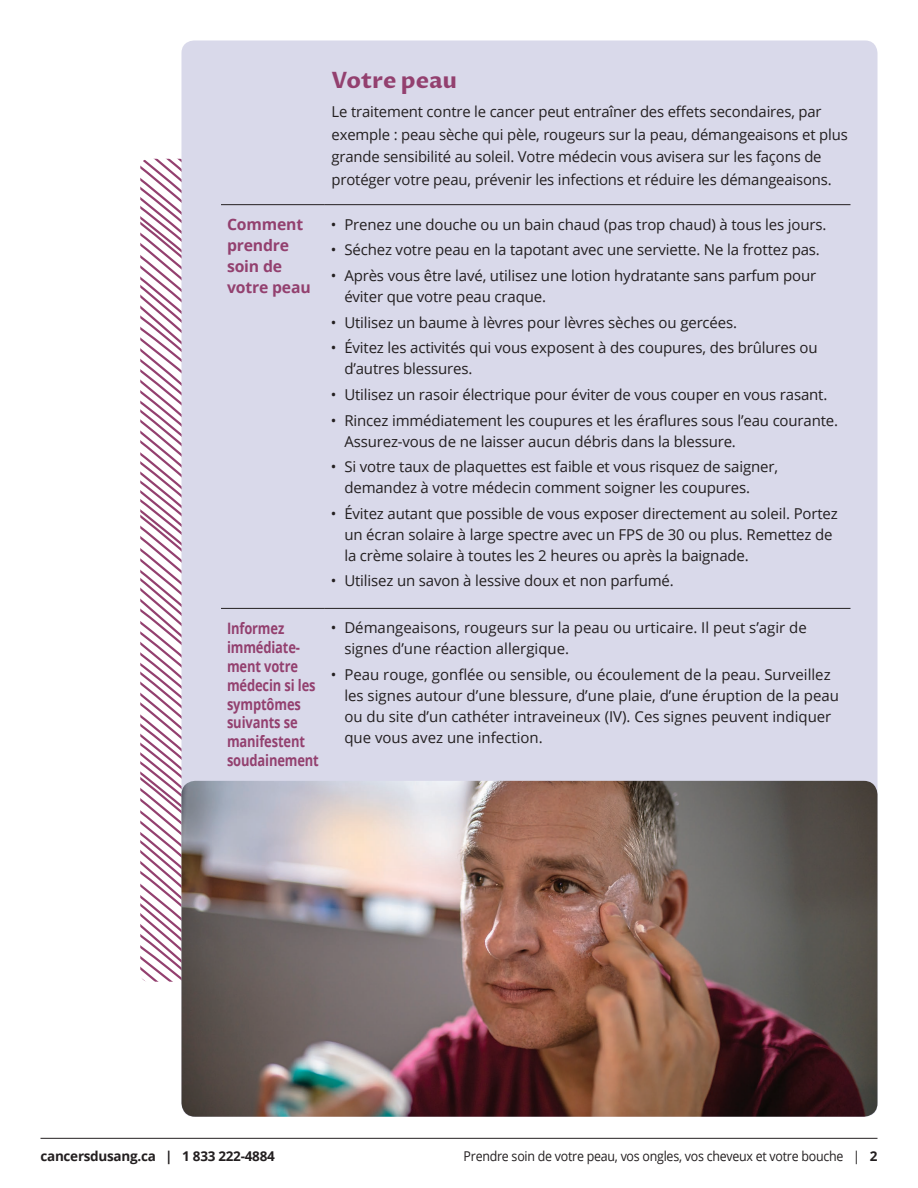
<style>
.page{position:relative;width:918px;height:1188px;background:#fff}
.page>*{position:absolute;margin:0;border:0;box-sizing:border-box;transform-origin:0 0}
.t1{font:700 22.5px "Proza Libre";color:#93406f}
.t2{font:700 15.75px/18.9px "Open Sans";letter-spacing:-.01em;color:#93406f;scale:.82 1}
.t3{font:700 15.75px/21px "Open Sans";letter-spacing:-.01em;color:#93406f}
.t4{font:15px/21px "Open Sans";letter-spacing:-.01em;color:#231f20}
.t5{font:13.5px "Open Sans";letter-spacing:-.02em;color:#231f20;scale:.92 1}
.t6{font:700 13.5px "Open Sans";letter-spacing:-.02em;color:#231f20}
.s1{font-weight:700}
</style>
<div class="page">
<hr style="left:40px;top:1138px;width:838px;height:1px;background:#231f20">
<svg style="left:140px;top:159px;width:41px;height:823px"></svg>
<div style="left:181px;top:40px;width:696px;height:1077px;background:#d9d9ea;border-radius:12px"></div>
<hr style="left:221px;top:204px;width:104px;height:1px;background:#231f20">
<hr style="left:325px;top:204px;width:526px;height:1px;background:#231f20">
<hr style="left:221px;top:608px;width:104px;height:1px;background:#231f20">
<hr style="left:325px;top:608px;width:526px;height:1px;background:#231f20">
<img style="left:181px;top:781px;width:697px;height:336px">
<h1 class="t1" style="left:332px;top:66px;width:127px">Votre peau</h1>
<p class="t4" style="left:332px;top:100px;width:518px;line-height:22.5px">Le traitement contre le cancer peut entraîner des effets secondaires, par exemple : peau sèche qui pèle, rougeurs sur la peau, démangeaisons et plus grande sensibilité au soleil. Votre médecin vous avisera sur les façons de protéger votre peau, prévenir les infections et réduire les démangeaisons.</p>
<p class="t3" style="left:227px;top:214px;width:85px">Comment prendre soin de votre peau</p>
<p class="t4" style="left:331px;top:213px;width:497px">• Prenez une douche ou un bain chaud (pas trop chaud) à tous les jours.</p>
<p class="t4" style="left:331px;top:239px;width:491px">• Séchez votre peau en la tapotant avec une serviette. Ne la frottez pas.</p>
<p class="t4" style="left:344px;top:265px;width:473px;text-indent:-14px">• Après vous être lavé, utilisez une lotion hydratante sans parfum pour éviter que votre peau craque.</p>
<p class="t4" style="left:331px;top:311px;width:408px">• Utilisez un baume à lèvres pour lèvres sèches ou gercées.</p>
<p class="t4" style="left:344px;top:337px;width:475px;text-indent:-14px">• Évitez les activités qui vous exposent à des coupures, des brûlures ou d’autres blessures.</p>
<p class="t4" style="left:331px;top:384px;width:498px">• Utilisez un rasoir électrique pour éviter de vous couper en vous rasant.</p>
<p class="t4" style="left:344px;top:409px;width:495px;text-indent:-14px">• Rincez immédiatement les coupures et les éraflures sous l’eau courante.<br>Assurez-vous de ne laisser aucun débris dans la blessure.</p>
<p class="t4" style="left:344px;top:456px;width:435px;text-indent:-14px">• Si votre taux de plaquettes est faible et vous risquez de saigner, demandez à votre médecin comment soigner les coupures.</p>
<p class="t4" style="left:344px;top:503px;width:495px;text-indent:-14px">• Évitez autant que possible de vous exposer directement au soleil. Portez un écran solaire à large spectre avec un FPS de 30 ou plus. Remettez de la crème solaire à toutes les 2 heures ou après la baignade.</p>
<p class="t4" style="left:331px;top:570px;width:344px">• Utilisez un savon à lessive doux et non parfumé.</p>
<p class="t2" style="left:227px;top:618px;width:113px">Informez immédiate&shy;ment votre médecin si les symptômes suivants se manifestent soudainement</p>
<p class="t4" style="left:344px;top:617px;width:464px;text-indent:-14px">• Démangeaisons, rougeurs sur la peau ou urticaire. Il peut s’agir de signes d’une réaction allergique.</p>
<p class="t4" style="left:344px;top:664px;width:496px;text-indent:-14px">• Peau rouge, gonflée ou sensible, ou écoulement de la peau. Surveillez les signes autour d’une blessure, d’une plaie, d’une éruption de la peau ou du site d’un cathéter intraveineux (IV). Ces signes peuvent indiquer que vous avez une infection.</p>
<p class="t6" style="left:40px;top:1147px;width:236px">cancersdusang.ca | 1 833 222-4884</p>
<p class="t5" style="left:464px;top:1147px;width:451px">Prendre soin de votre peau, vos ongles, vos cheveux et votre bouche | <span class="s1">2</span></p>
</div>
